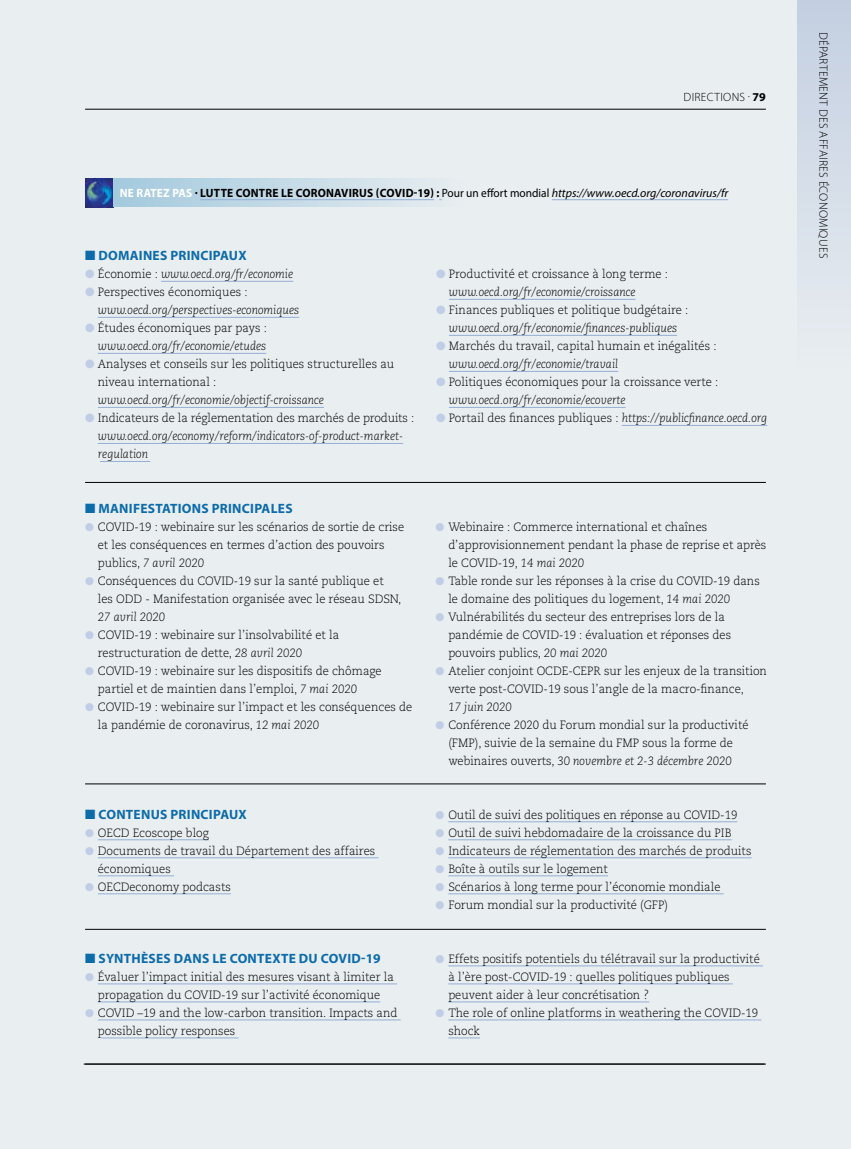
<style>
.page{position:relative;width:851px;height:1149px;background:#fff}
.page>*{position:absolute;margin:0;border:0;box-sizing:border-box;transform-origin:0 0}
.t1{font:700 13.5px "Myriad Pro";letter-spacing:.02em;color:#0c6ba9}
.t2{font:300 12px/18px "Caecilia LT Pro 45";color:#000;scale:.95 1}
.t3{font:italic 300 12px/18px "Caecilia LT Pro 46";color:#000;scale:.95 1}
.t4{font:700 12px "Myriad Pro";letter-spacing:.02em;color:#000;scale:.95 1}
.t5{font:300 12px "Myriad Pro";letter-spacing:.025em;color:#000}
.s1{font-weight:700}
.s2{color:#fff}
.s3{font-weight:400}
.s4{font-weight:400;font-style:italic}
.s5{color:#c1cde6}
.s6{font-family:"Caecilia LT Pro 45";font-style:normal}
.s7{font-family:"Caecilia LT Pro 46";font-style:italic}
</style>
<div class="page">
<div style="left:0;top:0;width:850px;height:1148px;background:#e9eef1"></div>
<hr style="left:85px;top:1063px;width:680px;height:1px;background:#000">
<hr style="left:98px;top:839px;width:111px;height:1px;background:#96aed4">
<hr style="left:98px;top:857px;width:280px;height:1px;background:#96aed4">
<hr style="left:98px;top:875px;width:76px;height:1px;background:#96aed4">
<hr style="left:98px;top:893px;width:133px;height:1px;background:#96aed4">
<hr style="left:98px;top:983px;width:299px;height:1px;background:#96aed4">
<hr style="left:98px;top:1001px;width:282px;height:1px;background:#96aed4">
<hr style="left:98px;top:1019px;width:302px;height:1px;background:#96aed4">
<hr style="left:101px;top:1037px;width:137px;height:1px;background:#96aed4">
<hr style="left:448px;top:821px;width:289px;height:1px;background:#96aed4">
<hr style="left:448px;top:839px;width:283px;height:1px;background:#96aed4">
<hr style="left:448px;top:857px;width:303px;height:1px;background:#96aed4">
<hr style="left:448px;top:875px;width:160px;height:1px;background:#96aed4">
<hr style="left:448px;top:893px;width:275px;height:1px;background:#96aed4">
<hr style="left:448px;top:965px;width:314px;height:1px;background:#96aed4">
<hr style="left:448px;top:983px;width:284px;height:1px;background:#96aed4">
<hr style="left:448px;top:1001px;width:201px;height:1px;background:#96aed4">
<hr style="left:448px;top:1019px;width:313px;height:1px;background:#96aed4">
<hr style="left:448px;top:1037px;width:32px;height:1px;background:#96aed4">
<hr style="left:161px;top:281px;width:132px;height:1px;background:#96aed4">
<hr style="left:98px;top:317px;width:201px;height:1px;background:#96aed4">
<hr style="left:98px;top:353px;width:168px;height:1px;background:#96aed4">
<hr style="left:98px;top:407px;width:226px;height:1px;background:#96aed4">
<hr style="left:98px;top:443px;width:305px;height:1px;background:#96aed4">
<hr style="left:100px;top:461px;width:50px;height:1px;background:#96aed4">
<hr style="left:449px;top:299px;width:186px;height:1px;background:#96aed4">
<hr style="left:449px;top:335px;width:228px;height:1px;background:#96aed4">
<hr style="left:449px;top:371px;width:169px;height:1px;background:#96aed4">
<hr style="left:449px;top:407px;width:176px;height:1px;background:#96aed4">
<hr style="left:621px;top:425px;width:146px;height:1px;background:#96aed4">
<hr style="left:85px;top:482px;width:680px;height:1px;background:#000">
<hr style="left:85px;top:783px;width:680px;height:1px;background:#000">
<hr style="left:85px;top:928px;width:680px;height:1px;background:#000">
<hr style="left:85px;top:109px;width:680px;height:1px;background:#000">
<hr style="left:84px;top:1063px;width:680px;height:1px;background:#000">
<div style="left:797px;top:0;width:53px;height:366px;background:linear-gradient(to bottom,#c3cfe1,#e8edf0)"></div>
<img style="left:85px;top:179px;width:29px;height:28px">
<div style="left:114px;top:179px;width:348px;height:28px;background:linear-gradient(to right,#a4cade,#e7edf0)"></div>
<hr style="left:200px;top:199px;width:234px;height:1px;background:#96aed4">
<hr style="left:551px;top:199px;width:177px;height:1px;background:#96aed4">
<p class="t5" style="left:683px;top:89px;width:84px">DIRECTIONS . <span class="s1">79</span></p>
<p class="t4" style="left:120px;top:185px;width:641px"><span class="s2">NE RATEZ PAS</span> . LUTTE CONTRE LE CORONAVIRUS (COVID‑19) : <span class="s3">Pour un effort mondial</span> <span class="s4">https://www.oecd.org/coronavirus/fr</span></p>
<p class="t1" style="left:85px;top:247px;width:163px">■ DOMAINES PRINCIPAUX</p>
<p class="t3" style="left:85px;top:265px;width:220px"><span class="s5">●</span> <span class="s6">Économie :</span> www.oecd.org/fr/economie</p>
<p class="t2" style="left:85px;top:283px;width:172px"><span class="s5">●</span> Perspectives économiques :</p>
<p class="t3" style="left:98px;top:301px;width:213px">www.oecd.org/perspectives-economiques</p>
<p class="t2" style="left:85px;top:319px;width:193px"><span class="s5">●</span> Études économiques par pays :</p>
<p class="t3" style="left:98px;top:337px;width:179px">www.oecd.org/fr/economie/etudes</p>
<p class="t2" style="left:98px;top:355px;width:313px;text-indent:-13px"><span class="s5">●</span> Analyses et conseils sur les politiques structurelles au niveau international :</p>
<p class="t3" style="left:98px;top:391px;width:239px">www.oecd.org/fr/economie/objectif-croissance</p>
<p class="t2" style="left:85px;top:409px;width:348px"><span class="s5">●</span> Indicateurs de la réglementation des marchés de produits :</p>
<p class="t3" style="left:98px;top:427px;width:323px">www.oecd.org/economy/reform/indicators-of-product-market&shy;regulation</p>
<p class="t1" style="left:85px;top:499px;width:209px">■ MANIFESTATIONS PRINCIPALES</p>
<p class="t2" style="left:85px;top:517px;width:337px;text-align:center"><span class="s5">●</span> COVID-19 : webinaire sur les scénarios de sortie de crise et les conséquences en termes d’action des pouvoirs</p>
<p class="t3" style="left:98px;top:553px;width:113px"><span class="s6">publics,</span> 7 avril 2020</p>
<p class="t2" style="left:98px;top:571px;width:321px;text-indent:-13px"><span class="s5">●</span> Conséquences du COVID-19 sur la santé publique et les ODD - Manifestation organisée avec le réseau SDSN,</p>
<p class="t3" style="left:98px;top:607px;width:72px">27 avril 2020</p>
<p class="t2" style="left:98px;top:625px;width:255px;text-indent:-13px"><span class="s5">●</span> COVID-19 : webinaire sur l’insolvabilité et la restructuration de dette, <span class="s7">28 avril 2020</span></p>
<p class="t2" style="left:98px;top:661px;width:300px;text-indent:-13px"><span class="s5">●</span> COVID-19 : webinaire sur les dispositifs de chômage partiel et de maintien dans l’emploi, <span class="s7">7 mai 2020</span></p>
<p class="t2" style="left:98px;top:697px;width:332px;text-indent:-13px"><span class="s5">●</span> COVID-19 : webinaire sur l’impact et les conséquences de la pandémie de coronavirus, <span class="s7">12 mai 2020</span></p>
<p class="t1" style="left:85px;top:805px;width:163px">■ CONTENUS PRINCIPAUX</p>
<p class="t2" style="left:85px;top:823px;width:132px"><span class="s5">●</span> OECD Ecoscope blog</p>
<p class="t2" style="left:98px;top:841px;width:293px;text-indent:-13px"><span class="s5">●</span> Documents de travail du Département des affaires économiques</p>
<p class="t2" style="left:85px;top:877px;width:155px"><span class="s5">●</span> OECDeconomy podcasts</p>
<p class="t1" style="left:85px;top:949px;width:297px">■ SYNTHÈSES DANS LE CONTEXTE DU COVID-19</p>
<p class="t2" style="left:85px;top:967px;width:326px;text-align:center"><span class="s5">●</span> Évaluer l’impact initial des mesures visant à limiter la propagation du COVID-19 sur l’activité économique</p>
<p class="t2" style="left:98px;top:1003px;width:317px;text-indent:-13px"><span class="s5">●</span> COVID –19 and the low-carbon transition. Impacts and possible policy responses</p>
<p class="t2" style="left:436px;top:265px;width:245px"><span class="s5">●</span> Productivité et croissance à long terme :</p>
<p class="t3" style="left:449px;top:283px;width:198px">www.oecd.org/fr/economie/croissance</p>
<p class="t2" style="left:436px;top:301px;width:267px"><span class="s5">●</span> Finances publiques et politique budgétaire :</p>
<p class="t3" style="left:449px;top:319px;width:242px">www.oecd.org/fr/economie/finances-publiques</p>
<p class="t2" style="left:436px;top:337px;width:297px"><span class="s5">●</span> Marchés du travail, capital humain et inégalités :</p>
<p class="t3" style="left:449px;top:355px;width:180px">www.oecd.org/fr/economie/travail</p>
<p class="t2" style="left:436px;top:373px;width:298px"><span class="s5">●</span> Politiques économiques pour la croissance verte :</p>
<p class="t3" style="left:449px;top:391px;width:187px">www.oecd.org/fr/economie/ecoverte</p>
<p class="t3" style="left:436px;top:409px;width:350px"><span class="s5">●</span> <span class="s6">Portail des finances publiques :</span> https://publicfinance.oecd.org</p>
<p class="t2" style="left:448px;top:517px;width:336px;text-indent:-13px"><span class="s5">●</span> Webinaire : Commerce international et chaînes d’approvisionnement pendant la phase de reprise et après le COVID-19, <span class="s7">14 mai 2020</span></p>
<p class="t2" style="left:448px;top:571px;width:329px;text-indent:-13px"><span class="s5">●</span> Table ronde sur les réponses à la crise du COVID-19 dans le domaine des politiques du logement, <span class="s7">14 mai 2020</span></p>
<p class="t2" style="left:448px;top:607px;width:299px;text-indent:-13px"><span class="s5">●</span> Vulnérabilités du secteur des entreprises lors de la pandémie de COVID-19 : évaluation et réponses des pouvoirs publics, <span class="s7">20 mai 2020</span></p>
<p class="t2" style="left:448px;top:661px;width:337px;text-indent:-13px"><span class="s5">●</span> Atelier conjoint OCDE-CEPR sur les enjeux de la transition verte post-COVID-19 sous l’angle de la macro-finance,</p>
<p class="t3" style="left:448px;top:697px;width:68px">17 juin 2020</p>
<p class="t2" style="left:435px;top:715px;width:331px;text-align:center"><span class="s5">●</span> Conférence 2020 du Forum mondial sur la productivité (FMP), suivie de la semaine du FMP sous la forme de</p>
<p class="t3" style="left:448px;top:751px;width:300px"><span class="s6">webinaires ouverts,</span> 30 novembre et 2-3 décembre 2020</p>
<p class="t2" style="left:435px;top:805px;width:319px"><span class="s5">●</span> Outil de suivi des politiques en réponse au COVID-19</p>
<p class="t2" style="left:435px;top:823px;width:313px"><span class="s5">●</span> Outil de suivi hebdomadaire de la croissance du PIB</p>
<p class="t2" style="left:435px;top:841px;width:334px"><span class="s5">●</span> Indicateurs de réglementation des marchés de produits</p>
<p class="t2" style="left:435px;top:859px;width:183px"><span class="s5">●</span> Boîte à outils sur le logement</p>
<p class="t2" style="left:435px;top:877px;width:301px"><span class="s5">●</span> Scénarios à long terme pour l’économie mondiale</p>
<p class="t2" style="left:435px;top:895px;width:246px"><span class="s5">●</span> Forum mondial sur la productivité (GFP)</p>
<p class="t2" style="left:448px;top:949px;width:329px;text-indent:-13px"><span class="s5">●</span> Effets positifs potentiels du télétravail sur la productivité à l’ère post-COVID-19 : quelles politiques publiques peuvent aider à leur concrétisation ?</p>
<p class="t2" style="left:448px;top:1003px;width:328px;text-indent:-13px"><span class="s5">●</span> The role of online platforms in weathering the COVID-19 shock</p>
<p class="t5" style="left:830px;top:32px;width:228px;rotate:90deg">DÉPARTEMENT DES AFFAIRES ÉCONOMIQUES</p>
</div>
